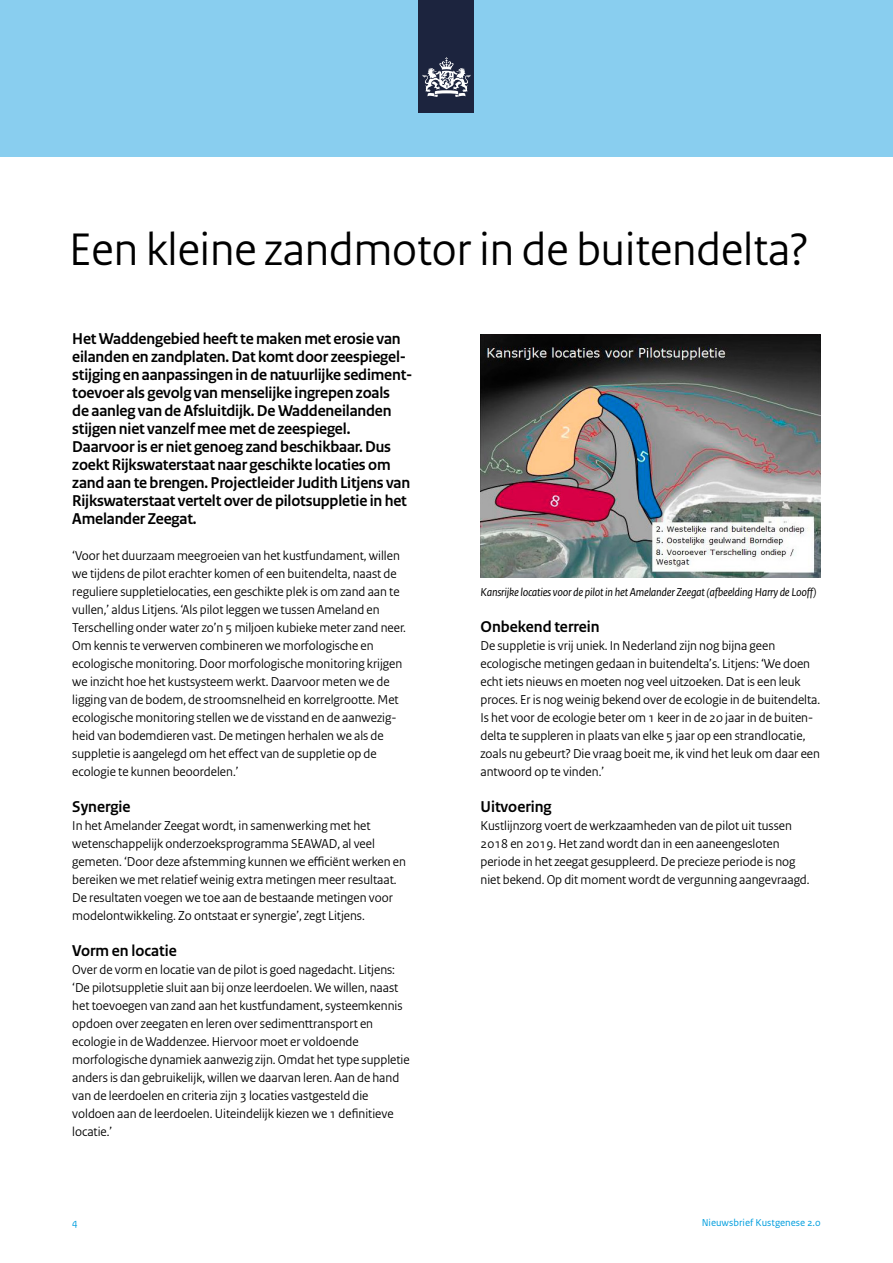
<style>
.page{position:relative;width:893px;height:1263px;background:#fff}
.page>*{position:absolute;margin:0;border:0;box-sizing:border-box;transform-origin:0 0}
.t1{font:48px "Rijksoverheid Sans Heading";color:#000}
.t2{font:700 16.5px/18px "Rijksoverheid Sans";letter-spacing:-.01em;color:#000}
.t3{font:13.5px/18px "Rijksoverheid Sans";color:#000}
.t4{font:italic 12px "Rijksoverheid Sans Text";letter-spacing:-.02em;color:#000}
.t5{font:10.5px "Rijksoverheid Sans Text";color:#009ede}
</style>
<div class="page">
<img style="left:480px;top:335px;width:341px;height:243px">
<div style="left:0;top:0;width:893px;height:156px;background:#89ceef"></div>
<div style="left:419px;top:0;width:55px;height:113px;background:#1c243e"></div>
<svg style="left:423px;top:57px;width:47px;height:40px"></svg>
<h1 class="t1" style="left:69px;top:221px;width:741px">Een kleine zandmotor in de buitendelta?</h1>
<p class="t2" style="left:72px;top:330px;width:342px">Het Waddengebied heeft te maken met erosie van eilanden en zandplaten. Dat komt door zeespiegel&shy;stijging en aanpassingen in de natuurlijke sediment&shy;toevoer als gevolg van menselijke ingrepen zoals<br>de aanleg van de Afsluitdijk. De Waddeneilanden stijgen niet vanzelf mee met de zeespiegel.<br>Daarvoor is er niet genoeg zand beschikbaar. Dus zoekt Rijkswaterstaat naar geschikte locaties om zand aan te brengen. Projectleider Judith Litjens van Rijkswaterstaat vertelt over de pilotsuppletie in het Amelander Zeegat.</p>
<p class="t3" style="left:72px;top:547px;width:335px">‘Voor het duurzaam meegroeien van het kustfundament, willen we tijdens de pilot erachter komen of een buitendelta, naast de reguliere suppletielocaties, een geschikte plek is om zand aan te vullen,’ aldus Litjens. ‘Als pilot leggen we tussen Ameland en Terschelling onder water zo’n 5 miljoen kubieke meter zand neer.<br>Om kennis te verwerven combineren we morfologische en ecologische monitoring. Door morfologische monitoring krijgen we inzicht hoe het kustsysteem werkt. Daarvoor meten we de ligging van de bodem, de stroomsnelheid en korrelgrootte. Met ecologische monitoring stellen we de visstand en de aanwezig&shy;heid van bodemdieren vast. De metingen herhalen we als de suppletie is aangelegd om het effect van de suppletie op de ecologie te kunnen beoordelen.’</p>
<p class="t2" style="left:72px;top:798px;width:60px">Synergie</p>
<p class="t3" style="left:72px;top:817px;width:335px">In het Amelander Zeegat wordt, in samenwerking met het wetenschappelijk onderzoeksprogramma SEAWAD, al veel gemeten. ‘Door deze afstemming kunnen we efficiënt werken en bereiken we met relatief weinig extra metingen meer resultaat.<br>De resultaten voegen we toe aan de bestaande metingen voor modelontwikkeling. Zo ontstaat er synergie’, zegt Litjens.</p>
<p class="t2" style="left:72px;top:942px;width:106px">Vorm en locatie</p>
<p class="t3" style="left:72px;top:961px;width:339px">Over de vorm en locatie van de pilot is goed nagedacht. Litjens: ‘De pilotsuppletie sluit aan bij onze leerdoelen. We willen, naast het toevoegen van zand aan het kustfundament, systeemkennis opdoen over zeegaten en leren over sedimenttransport en ecologie in de Waddenzee. Hiervoor moet er voldoende morfologische dynamiek aanwezig zijn. Omdat het type suppletie anders is dan gebruikelijk, willen we daarvan leren. Aan de hand van de leerdoelen en criteria zijn 3 locaties vastgesteld die voldoen aan de leerdoelen. Uiteindelijk kiezen we 1 definitieve locatie.’</p>
<p class="t4" style="left:480px;top:585px;width:338px">Kansrijke locaties voor de pilot in het Amelander Zeegat (afbeelding Harry de Looff)</p>
<p class="t2" style="left:480px;top:618px;width:121px">Onbekend terrein</p>
<p class="t3" style="left:480px;top:637px;width:341px">De suppletie is vrij uniek. In Nederland zijn nog bijna geen ecologische metingen gedaan in buitendelta’s. Litjens: ‘We doen echt iets nieuws en moeten nog veel uitzoeken. Dat is een leuk proces. Er is nog weinig bekend over de ecologie in de buitendelta.<br>Is het voor de ecologie beter om 1 keer in de 20 jaar in de buiten-- delta te suppleren in plaats van elke 5 jaar op een strandlocatie, zoals nu gebeurt? Die vraag boeit me, ik vind het leuk om daar een antwoord op te vinden.’</p>
<p class="t2" style="left:480px;top:798px;width:73px">Uitvoering</p>
<p class="t3" style="left:480px;top:817px;width:331px">Kustlijnzorg voert de werkzaamheden van de pilot uit tussen 2018 en 2019. Het zand wordt dan in een aaneengesloten periode in het zeegat gesuppleerd. De precieze periode is nog niet bekend. Op dit moment wordt de vergunning aangevraagd.</p>
<p class="t5" style="left:72px;top:1216px;width:7px">4</p>
<p class="t5" style="left:702px;top:1216px;width:121px">Nieuwsbrief Kustgenese 2.0</p>
</div>
